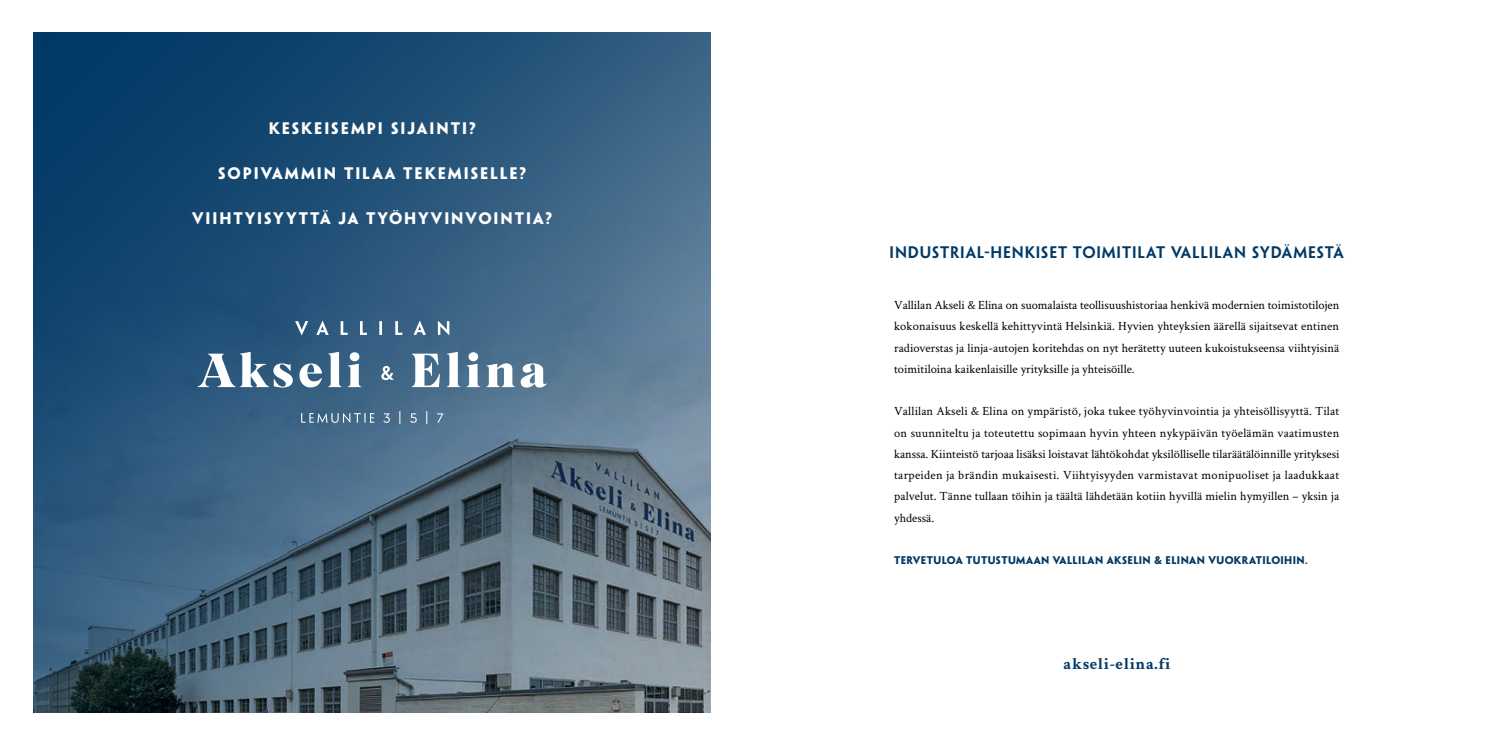
<style>
.page{position:relative;width:1489px;height:745px;background:#fff}
.page>*{position:absolute;margin:0;border:0;box-sizing:border-box;transform-origin:0 0}
.t1{font:700 16.38px "Crimson Text";letter-spacing:.04em;color:#003967}
.t2{font:700 15px "Penumbra Sans Std";letter-spacing:.13em;color:#fff}
.t3{font:600 15px "Penumbra Sans Std";letter-spacing:.06em;color:#003967}
.t4{font:12.5px/21.2px "Crimson Text";color:#000;text-align:justify}
.t5{font:700 10px "Penumbra Sans Std";letter-spacing:.04em;color:#003967}
</style>
<div class="page">
<svg style="left:34px;top:32px;width:677px;height:680px;background:#3a5e7b"></svg>
<svg style="left:295px;top:320px;width:154px;height:15px;background:#5a7c99"></svg>
<svg style="left:301px;top:411px;width:142px;height:13px;background:#5e7e98"></svg>
<svg style="left:198px;top:351px;width:349px;height:36px"></svg>
<p class="t2" style="left:269px;top:119px;width:209px">KESKEISEMPI SIJAINTI?</p>
<p class="t2" style="left:218px;top:164px;width:310px">SOPIVAMMIN TILAA TEKEMISELLE?</p>
<p class="t2" style="left:192px;top:209px;width:362px">VIIHTYISYYTTÄ JA TYÖHYVINVOINTIA?</p>
<p class="t3" style="left:889px;top:242px;width:456px">INDUSTRIAL-HENKISET TOIMITILAT VALLILAN SYDÄMESTÄ</p>
<p class="t4" style="left:894px;top:294px;width:447px">Vallilan Akseli &amp; Elina on suomalaista teollisuushistoriaa henkivä modernien toimistotilojen kokonaisuus keskellä kehittyvintä Helsinkiä. Hyvien yhteyksien äärellä sijaitsevat entinen radioverstas ja linja-autojen koritehdas on nyt herätetty uuteen kukoistukseensa viihtyisinä toimitiloina kaikenlaisille yrityksille ja yhteisöille.</p>
<p class="t4" style="left:894px;top:400px;width:447px">Vallilan Akseli &amp; Elina on ympäristö, joka tukee työhyvinvointia ja yhteisöllisyyttä. Tilat on suunniteltu ja toteutettu sopimaan hyvin yhteen nykypäivän työelämän vaatimusten kanssa. Kiinteistö tarjoaa lisäksi loistavat lähtökohdat yksilölliselle tilaräätälöinnille yrityksesi tarpeiden ja brändin mukaisesti. Viihtyisyyden varmistavat monipuoliset ja laadukkaat palvelut. Tänne tullaan töihin ja täältä lähdetään kotiin hyvillä mielin hymyillen – yksin ja yhdessä.</p>
<p class="t5" style="left:894px;top:553px;width:415px">TERVETULOA TUTUSTUMAAN VALLILAN AKSELIN &amp; ELINAN VUOKRATILOIHIN.</p>
<h1 class="t1" style="left:1063px;top:653px;width:108px">akseli-elina.fi</h1>
</div>
